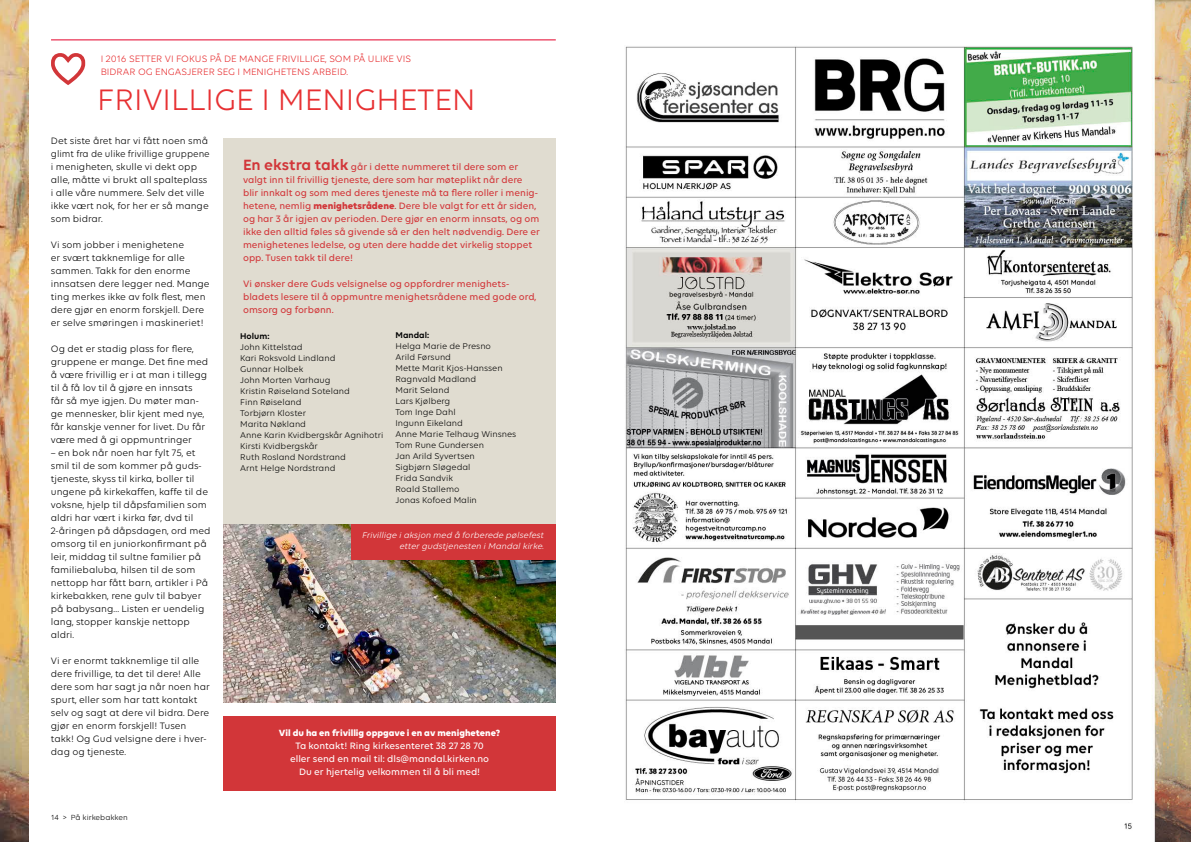
<style>
.page{position:relative;width:1191px;height:842px;background:#fff}
.page>*{position:absolute;margin:0;border:0;box-sizing:border-box;transform-origin:0 0}
.t1{font:32px "Volte";color:#e73032}
.t2{font:10px/13px "Volte";color:#000}
.t3{font:500 10px/13px "Volte";color:#d23639}
.t4{font:500 10px/13px "Volte";color:#fff;text-align:center}
.t5{font:10px/13px "Volte";color:#e73032}
.t6{font:700 9.7px "Volte";color:#fff}
.t7{font:9px/11px "Volte";color:#000}
.t8{font:italic 9px/11px "Volte";color:#fff;text-align:right}
.t9{font:600 9px "Volte";color:#000}
.t10{font:8px "Volte";color:#000}
.s1{font-weight:600;font-size:16px}
.s2{font-weight:700}
</style>
<div class="page">
<div style="left:223px;top:138px;width:333px;height:411px;background:#e0dcd0"></div>
<hr style="left:51px;top:40px;width:505px;height:1px;background:#e40029">
<svg style="left:51px;top:53px;width:34px;height:32px"></svg>
<div style="left:223px;top:716px;width:333px;height:74px;background:#d23639"></div>
<img style="left:223px;top:524px;width:333px;height:178px">
<div style="left:351px;top:524px;width:205px;height:36px;background:#d23639"></div>
<img style="left:0;top:0;width:28px;height:842px">
<img style="left:625px;top:0;width:566px;height:842px">
<p class="t5" style="left:101px;top:52px;width:312px">I 2016 SETTER VI FOKUS PÅ DE MANGE FRIVILLIGE, SOM PÅ ULIKE VIS<br>BIDRAR OG ENGASJERER SEG I MENIGHETENS ARBEID.</p>
<h1 class="t1" style="left:97px;top:81px;width:380px">FRIVILLIGE I MENIGHETEN</h1>
<p class="t2" style="left:51px;top:134px;width:160px">Det siste året har vi fått noen små glimt fra de ulike frivillige gruppene i menigheten, skulle vi dekt opp alle, måtte vi brukt all spalteplass i alle våre nummere. Selv det ville ikke vært nok, for her er så mange som bidrar.</p>
<p class="t2" style="left:51px;top:238px;width:160px">Vi som jobber i menighetene<br>er svært takknemlige for alle sammen. Takk for den enorme innsatsen dere legger ned. Mange ting merkes ikke av folk flest, men dere gjør en enorm forskjell. Dere er selve smøringen i maskineriet!</p>
<p class="t2" style="left:51px;top:342px;width:159px">Og det er stadig plass for flere, gruppene er mange. Det fine med å være frivillig er i at man i tillegg til å få lov til å gjøre en innsats<br>får så mye igjen. Du møter man&shy;ge mennesker, blir kjent med nye, får kanskje venner for livet. Du får være med å gi oppmuntringer</p>
<p class="t2" style="left:51px;top:446px;width:161px">– en bok når noen har fylt 75, et smil til de som kommer på guds&shy;tjeneste, skyss til kirka, boller til ungene på kirkekaffen, kaffe til de voksne, hjelp til dåpsfamilien som aldri har vært i kirka før, dvd til<br>2-åringen på dåpsdagen, ord med omsorg til en juniorkonfirmant på leir, middag til sultne familier på familiebaluba, hilsen til de som nettopp har fått barn, artikler i På kirkebakken, rene gulv til babyer på babysang… Listen er uendelig lang, stopper kanskje nettopp aldri.</p>
<p class="t2" style="left:51px;top:654px;width:160px">Vi er enormt takknemlige til alle dere frivillige, ta det til dere! Alle dere som har sagt ja når noen har spurt, eller som har tatt kontakt selv og sagt at dere vil bidra. Dere gjør en enorm forskjell! Tusen takk! Og Gud velsigne dere i hver&shy;dag og tjeneste.</p>
<p class="t10" style="left:51px;top:813px;width:78px">14 &gt; På kirkebakken</p>
<p class="t3" style="left:243px;top:160px;width:298px"><span class="s1">En ekstra takk</span> går i dette nummeret til dere som er valgt inn til frivillig tjeneste, dere som har møteplikt når dere blir innkalt og som med deres tjeneste må ta flere roller i menig&shy;hetene, nemlig <span class="s2">menighetsrådene</span>. Dere ble valgt for ett år siden, og har 3 år igjen av perioden. Dere gjør en enorm innsats, og om ikke den alltid føles så givende så er den helt nødvendig. Dere er menighetenes ledelse, og uten dere hadde det virkelig stoppet opp. Tusen takk til dere!</p>
<p class="t3" style="left:243px;top:277px;width:295px">Vi ønsker dere Guds velsignelse og oppfordrer menighets&shy;bladets lesere til å oppmuntre menighetsrådene med gode ord, omsorg og forbønn.</p>
<p class="t9" style="left:240px;top:331px;width:31px">Holum:</p>
<p class="t7" style="left:240px;top:342px;width:145px">John Kittelstad<br>Kari Roksvold Lindland<br>Gunnar Holbek<br>John Morten Varhaug<br>Kristin Røiseland Soteland<br>Finn Røiseland<br>Torbjørn Kloster<br>Marita Nøkland<br>Anne Karin Kvidbergskår Agnihotri<br>Kirsti Kvidbergskår<br>Ruth Rosland Nordstrand<br>Arnt Helge Nordstrand</p>
<p class="t9" style="left:395px;top:330px;width:35px">Mandal:</p>
<p class="t7" style="left:395px;top:341px;width:122px">Helga Marie de Presno<br>Arild Førsund<br>Mette Marit Kjos-Hanssen<br>Ragnvald Madland<br>Marit Seland<br>Lars Kjølberg<br>Tom Inge Dahl<br>Ingunn Eikeland<br>Anne Marie Telhaug Winsnes<br>Tom Rune Gundersen<br>Jan Arild Syvertsen<br>Sigbjørn Sløgedal<br>Frida Sandvik<br>Roald Stallemo<br>Jonas Kofoed Malin</p>
<p class="t8" style="left:362px;top:530px;width:185px">Frivillige iaksjon med å forberede pølsefest ettergudstjenesten iMandalkirke.</p>
<p class="t6" style="left:279px;top:727px;width:223px">Vil du ha en frivillig oppgave i en av menighetene?</p>
<p class="t4" style="left:290px;top:739px;width:201px">Ta kontakt! Ring kirkesenteret 38 27 28 70 eller send en mail til: dls@mandal.kirken.no<br>Du er hjertelig velkommen til å bli med!</p>
</div>
